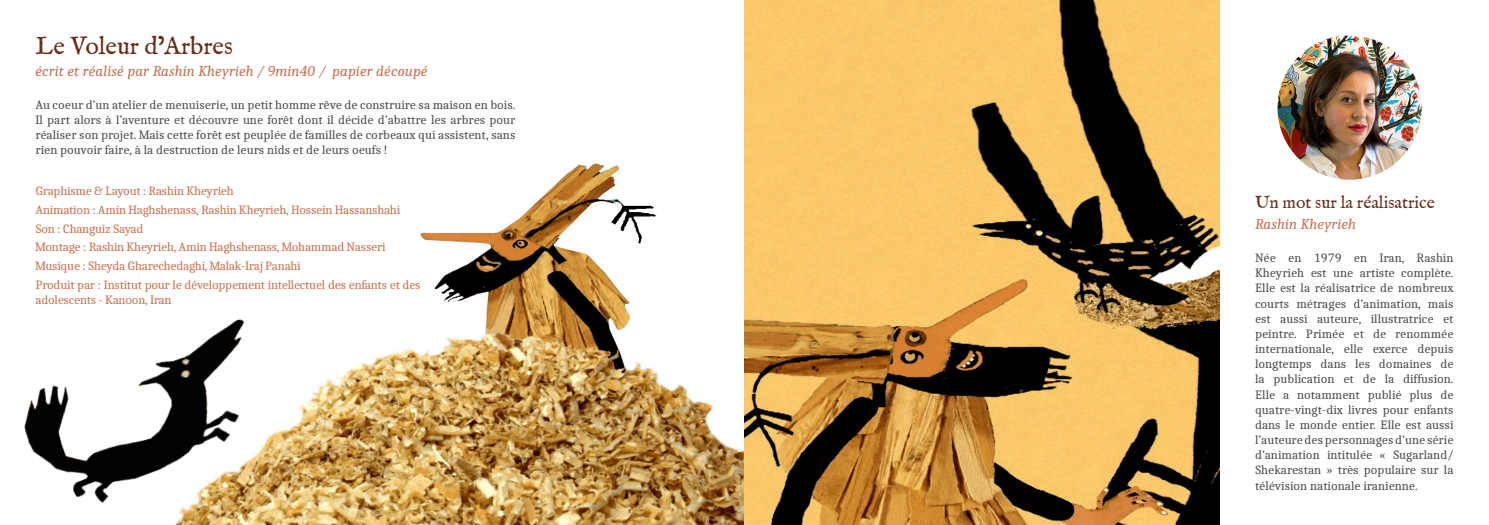
<style>
.page{position:relative;width:1489px;height:525px;background:#fff}
.page>*{position:absolute;margin:0;border:0;box-sizing:border-box;transform-origin:0 0}
.Titre_du_film{font:25px "IM FELL English Roman";color:#672e1b}
.Titre_du_film-2{font:17.5px "IM FELL English Roman";color:#672e1b}
.Caractéristiques_d_un_film{font:italic 15px "Caladea";color:#c7704e}
.Texte{font:12.62px/15.1px "Caladea";color:#494948;text-align:justify}
.Caractéristiques_d_un_film_2{font:12.62px/15.1px "Caladea";letter-spacing:-.02em;color:#c7704e}
</style>
<div class="page">
<img style="left:302px;top:0;width:917px;height:524px">
<img style="left:1277px;top:35px;width:144px;height:145px;border-radius:72px">
<img style="left:24px;top:319px;width:278px;height:205px">
<p class="Titre_du_film" style="left:35px;top:31px;width:199px">Le Voleur d’Arbres</p>
<p class="Caractéristiques_d_un_film" style="left:35px;top:62px;width:394px">écrit et réalisé par Rashin Kheyrieh / 9min40 / papier découpé</p>
<p class="Texte" style="left:35px;top:96px;width:481px">Au coeur d’un atelier de menuiserie, un petit homme rêve de construire sa maison en bois.<br>Il part alors à l’aventure et découvre une forêt dont il décide d’abattre les arbres pour réaliser son projet. Mais cette forêt est peuplée de familles de corbeaux qui assistent, sans rien pouvoir faire, à la destruction de leurs nids et de leurs oeufs !</p>
<p class="Caractéristiques_d_un_film_2" style="left:35px;top:183px;width:200px">Graphisme &amp; Layout : Rashin Kheyrieh</p>
<p class="Caractéristiques_d_un_film_2" style="left:35px;top:202px;width:366px">Animation : Amin Haghshenass, Rashin Kheyrieh, Hossein Hassanshahi</p>
<p class="Caractéristiques_d_un_film_2" style="left:35px;top:220px;width:110px">Son : Changuiz Sayad</p>
<p class="Caractéristiques_d_un_film_2" style="left:35px;top:239px;width:352px">Montage : Rashin Kheyrieh, Amin Haghshenass, Mohammad Nasseri</p>
<p class="Caractéristiques_d_un_film_2" style="left:35px;top:258px;width:267px">Musique : Sheyda Gharechedaghi, Malak-Iraj Panahi</p>
<p class="Caractéristiques_d_un_film_2" style="left:35px;top:276px;width:387px">Produit par : Institut pour le développement intellectuel des enfants et des adolescents - Kanoon, Iran</p>
<p class="Titre_du_film-2" style="left:1254px;top:191px;width:181px">Un mot sur la réalisatrice</p>
<p class="Caractéristiques_d_un_film" style="left:1254px;top:215px;width:103px">Rashin Kheyrieh</p>
<p class="Texte" style="left:1254px;top:250px;width:200px">Née en 1979 en Iran, Rashin Kheyrieh est une artiste complète.<br>Elle est la réalisatrice de nombreux courts métrages d’animation, mais est aussi auteure, illustratrice et peintre. Primée et de renommée internationale, elle exerce depuis longtemps dans les domaines de la publication et de la diffusion.<br>Elle a notamment publié plus de quatre‑vingt-dix livres pour enfants dans le monde entier. Elle est aussi l’auteure des personnages d’une série d’animation intitulée « Sugarland/ Shekarestan » très populaire sur la télévision nationale iranienne.</p>
</div>
